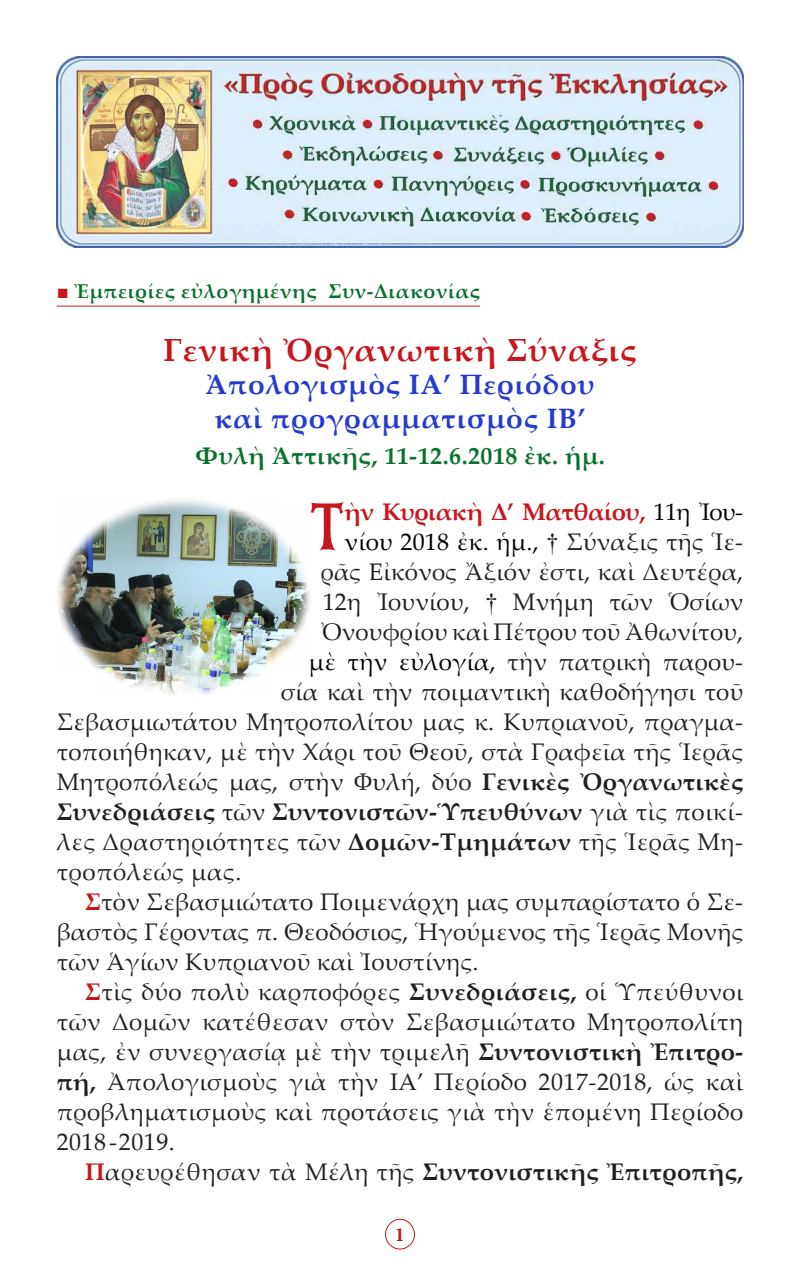
<style>
.page{position:relative;width:800px;height:1270px;background:#fff}
.page>*{position:absolute;margin:0;border:0;box-sizing:border-box;transform-origin:0 0}
.t1{font:66.6px "BYZIMAK";color:#c7161c;scale:.95 1}
.t2{font:700 32px "Palatino Linotype";letter-spacing:.03em;color:#c7161c}
.t3{font:700 28px "Palatino Linotype";letter-spacing:.03em;color:#253ad0}
.t4{font:24px/30px "Palatino Linotype";letter-spacing:.01em;color:#231f20;text-align:justify}
.t5{font:700 24px "Palatino Linotype";letter-spacing:.01em;color:#231f20}
.t6{font:700 24px "Palatino Linotype";letter-spacing:.02em;color:#0a722f}
.t7{font:24px "Palatino Linotype";letter-spacing:.01em;color:#000}
.t8{font:700 24px "Palatino Linotype";letter-spacing:-.02em;color:#c7161c}
.t9{font:700 20px "Palatino Linotype";letter-spacing:.03em;color:#0a722f}
.t10{font:700 20px "Minion Pro";color:#c7161c}
.s1{font-family:"CTOS New Times Roman Test 1";font-weight:400;color:#c7161c}
.s2{font-weight:400;color:#000}
.s3{font-family:"CTOS New Times Roman Test 1";color:#231f20}
.s4{color:#231f20}
.s5{font-family:"CTOS New Times Roman Test 1"}
.s6{color:#000}
.s7{font-weight:700}
.s8{font-weight:400}
.s9{font-weight:700;color:#c7161c}
.s10{color:#c7161c}
</style>
<div class="page">
<div style="left:385px;top:1219px;width:30px;height:30px;border:1px solid #c7161c;border-radius:50%"></div>
<hr style="left:57px;top:306px;width:423px;height:1px;background:#c7161c">
<img style="left:57px;top:57px;width:687px;height:190px">
<img style="left:57px;top:500px;width:253px;height:195px">
<p class="t9" style="left:57px;top:277px;width:425px"><span class="s1">■</span> Ἐμπειρίες εὐλογημένης Συν-Διακονίας</p>
<p class="t2" style="left:163px;top:327px;width:475px">Γενικὴ Ὀργανωτικὴ Σύναξις</p>
<p class="t3" style="left:206px;top:365px;width:390px">Ἀπολογισμὸς ΙΑ’ Περιόδου</p>
<p class="t3" style="left:214px;top:398px;width:373px">καὶ προγραμματισμὸς ΙΒ’</p>
<p class="t6" style="left:195px;top:439px;width:411px">Φυλὴ Ἀττικῆς, 11-12.6.2018 ἐκ. ἡμ.</p>
<p class="t1" style="left:309px;top:487px;width:41px">Τ</p>
<p class="t8" style="left:345px;top:495px;width:400px">ὴν Κυριακὴ Δ’ Ματθαίου, <span class="s2">11η Ἰου-</span></p>
<p class="t7" style="left:345px;top:525px;width:400px">νίου 2018 ἐκ. ἡμ., <span class="s3">†</span> <span class="s4">Σύναξις τῆς Ἱε-</span></p>
<p class="t4" style="left:321px;top:556px;width:424px">ρᾶς Εἰκόνος Ἄξιόν ἐστι, καὶ Δευτέρα,</p>
<p class="t4" style="left:323px;top:586px;width:422px">12η Ἰουνίου, <span class="s5">†</span> Μνήμη τῶν Ὁσίων</p>
<p class="t4" style="left:321px;top:616px;width:424px">Ὀνουφρίου καὶ Πέτρου τοῦ Ἀθωνίτου,</p>
<p class="t4" style="left:309px;top:646px;width:436px"><span class="s6">μὲ τὴν εὐλογία,</span> τὴν πατρικὴ παρου-</p>
<p class="t4" style="left:281px;top:676px;width:464px">σία καὶ τὴν ποιμαντικὴ καθοδήγησι τοῦ</p>
<p class="t4" style="left:57px;top:706px;width:688px">Σεβασμιωτάτου Μητροπολίτου μας κ. Κυπριανοῦ, πραγμα-</p>
<p class="t4" style="left:57px;top:736px;width:688px">τοποιήθηκαν, μὲ τὴν Χάρι τοῦ Θεοῦ, στὰ Γραφεῖα τῆς Ἱερᾶς</p>
<p class="t4" style="left:57px;top:766px;width:688px">Μητροπόλεώς μας, στὴν Φυλή, δύο <span class="s7">Γενικὲς Ὀργανωτικὲς</span></p>
<p class="t5" style="left:57px;top:795px;width:688px">Συνεδριάσεις <span class="s8">τῶν</span> Συντονιστῶν-Ὑπευθύνων <span class="s8">γιὰ τὶς ποικί-</span></p>
<p class="t4" style="left:57px;top:826px;width:688px">λες Δραστηριότητες τῶν <span class="s7">Δομῶν-Τμημάτων</span> τῆς Ἱερᾶς Μη-</p>
<p class="t4" style="left:57px;top:856px;width:186px">τροπόλεώς μας.</p>
<p class="t4" style="left:57px;top:886px;width:688px;text-indent:28px"><span class="s9">Σ</span>τὸν Σεβασμιώτατο Ποιμενάρχη μας συμπαρίστατο ὁ Σε&shy;βαστὸς Γέροντας π. Θεοδόσιος, Ἡγούμενος τῆς Ἱερᾶς Μονῆς τῶν Ἁγίων Κυπριανοῦ καὶ Ἰουστίνης.</p>
<p class="t4" style="left:57px;top:976px;width:688px;text-indent:28px"><span class="s9">Σ</span>τὶς δύο πολὺ καρποφόρες <span class="s7">Συνεδριάσεις,</span> οἱ Ὑπεύθυνοι τῶν Δομῶν κατέθεσαν στὸν Σεβασμιώτατο Μητροπολίτη μας, ἐν συνεργασίᾳ μὲ τὴν τριμελῆ <span class="s7">Συντονιστικὴ Ἐπιτρο&shy;πή,</span> Ἀπολογισμοὺς γιὰ τὴν ΙΑ’ Περίοδο 2017-2018, ὡς καὶ προβληματισμοὺς καὶ προτάσεις γιὰ τὴν ἑπομένη Περίοδο 2018-2019.</p>
<p class="t5" style="left:85px;top:1155px;width:660px"><span class="s10">Π</span><span class="s8">αρευρέθησαν τὰ Μέλη τῆς</span> Συντονιστικῆς Ἐπιτροπῆς,</p>
<p class="t10" style="left:395px;top:1220px;width:11px">1</p>
</div>
